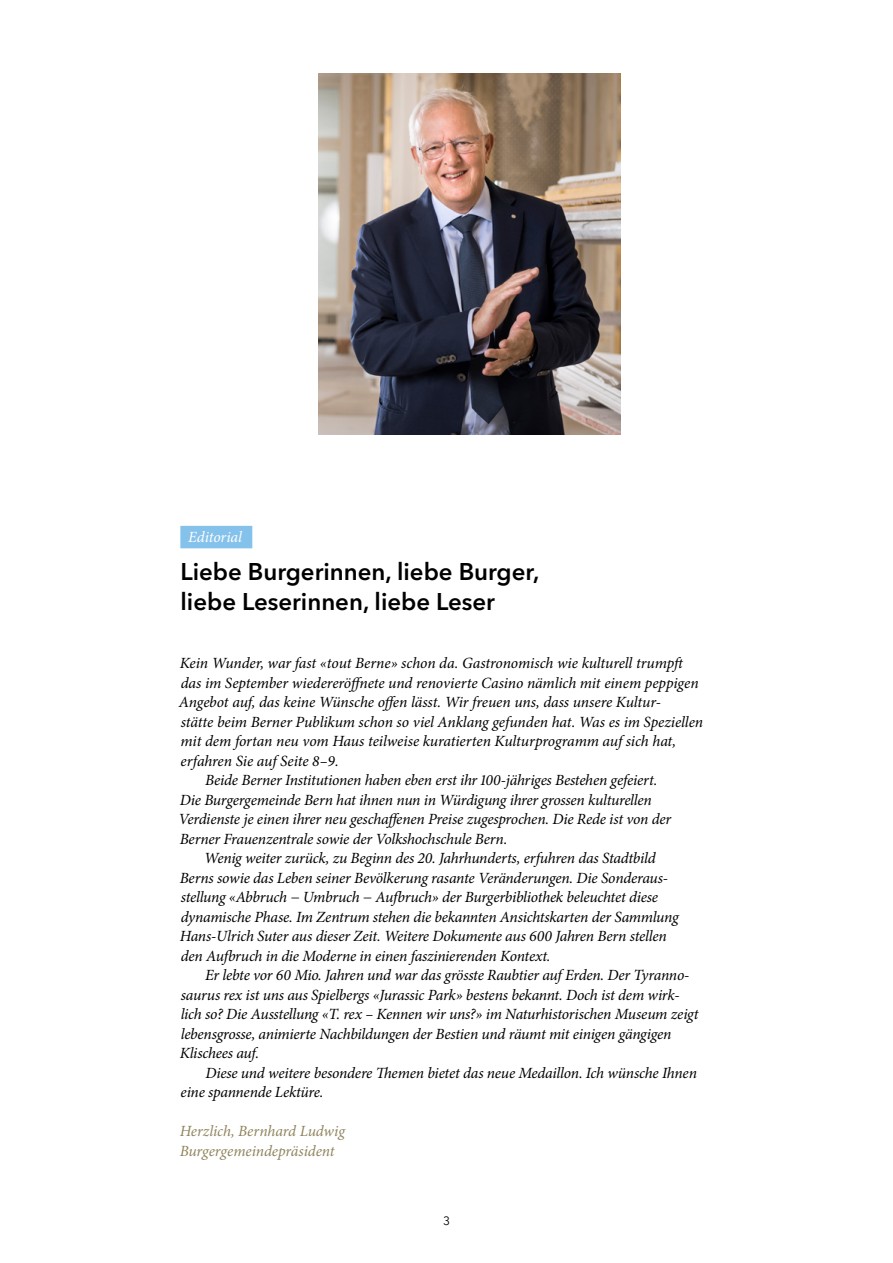
<style>
.page{position:relative;width:893px;height:1263px;background:#fff}
.page>*{position:absolute;margin:0;border:0;box-sizing:border-box;transform-origin:0 0}
.Titel_klein{font:600 24px/29.2px "Avenir Next LT Pro";color:#000}
.Grundtext_Editorial{font:italic 15.6px/19.5px "Minion Pro";letter-spacing:-.015em;color:#000}
.Grundtext_Editorial-2{font:italic 15.6px "Minion Pro";letter-spacing:-.005em;color:#90845e}
.Rubrik{font:italic 15.6px "Minion Pro";letter-spacing:-.01em;color:#fff}
.t1{font:12px "Avenir Next LT Pro";color:#000}
</style>
<div class="page">
<div style="left:180px;top:526px;width:72px;height:22px;background:#85c2eb"></div>
<img style="left:318px;top:74px;width:303px;height:360px">
<p class="Rubrik" style="left:188px;top:526px;width:55px">Editorial</p>
<p class="Titel_klein" style="left:180px;top:557px;width:360px">Liebe Burgerinnen, liebe Burger, liebe Leserinnen, liebe Leser</p>
<p class="Grundtext_Editorial" style="left:179px;top:654px;width:526px">Kein Wunder, war fast «tout Berne» schon da. Gastronomisch wie kulturell trumpft das im September wiedereröffnete und renovierte Casino nämlich mit einem peppigen Angebot auf, das keine Wünsche offen lässt. Wir freuen uns, dass unsere Kultur-<br>stätte beim Berner Publikum schon so viel Anklang gefunden hat. Was es im Speziellen mit dem fortan neu vom Haus teilweise kuratierten Kulturprogramm auf sich hat, erfahren Sie auf Seite 8–9.</p>
<p class="Grundtext_Editorial" style="left:178px;top:771px;width:494px;text-indent:27px">Beide Berner Institutionen haben eben erst ihr 100-jähriges Bestehen gefeiert.<br>Die Burgergemeinde Bern hat ihnen nun in Würdigung ihrer grossen kulturellen Verdienste je einen ihrer neu geschaffenen Preise zugesprochen. Die Rede ist von der Berner Frauenzentrale sowie der Volkshochschule Bern.</p>
<p class="Grundtext_Editorial" style="left:180px;top:849px;width:500px;text-indent:25px">Wenig weiter zurück, zu Beginn des 20. Jahrhunderts, erfuhren das Stadtbild Berns sowie das Leben seiner Bevölkerung rasante Veränderungen. Die Sonderaus&shy;stellung «Abbruch − Umbruch − Aufbruch» der Burgerbibliothek beleuchtet diese dynamische Phase. Im Zentrum stehen die bekannten Ansichtskarten der Sammlung Hans-Ulrich Suter aus dieser Zeit. Weitere Dokumente aus 600 Jahren Bern stellen den Aufbruch in die Moderne in einen faszinierenden Kontext.</p>
<p class="Grundtext_Editorial" style="left:180px;top:966px;width:520px;text-indent:25px">Er lebte vor 60 Mio. Jahren und war das grösste Raubtier auf Erden. Der Tyranno&shy;saurus rex ist uns aus Spielbergs «Jurassic Park» bestens bekannt. Doch ist dem wirk&shy;lich so? Die Ausstellung «T. rex – Kennen wir uns?» im Naturhistorischen Museum zeigt lebensgrosse, animierte Nachbildungen der Bestien und räumt mit einigen gängigen Klischees auf.</p>
<p class="Grundtext_Editorial" style="left:181px;top:1063px;width:518px;text-indent:25px">Diese und weitere besondere Themen bietet das neue Medaillon. Ich wünsche Ihnen eine spannende Lektüre.</p>
<p class="Grundtext_Editorial-2" style="left:180px;top:1121px;width:167px">Herzlich, Bernhard Ludwig</p>
<p class="Grundtext_Editorial-2" style="left:180px;top:1140px;width:157px">Burgergemeindepräsident</p>
<p class="t1" style="left:443px;top:1214px;width:8px">3</p>
</div>
